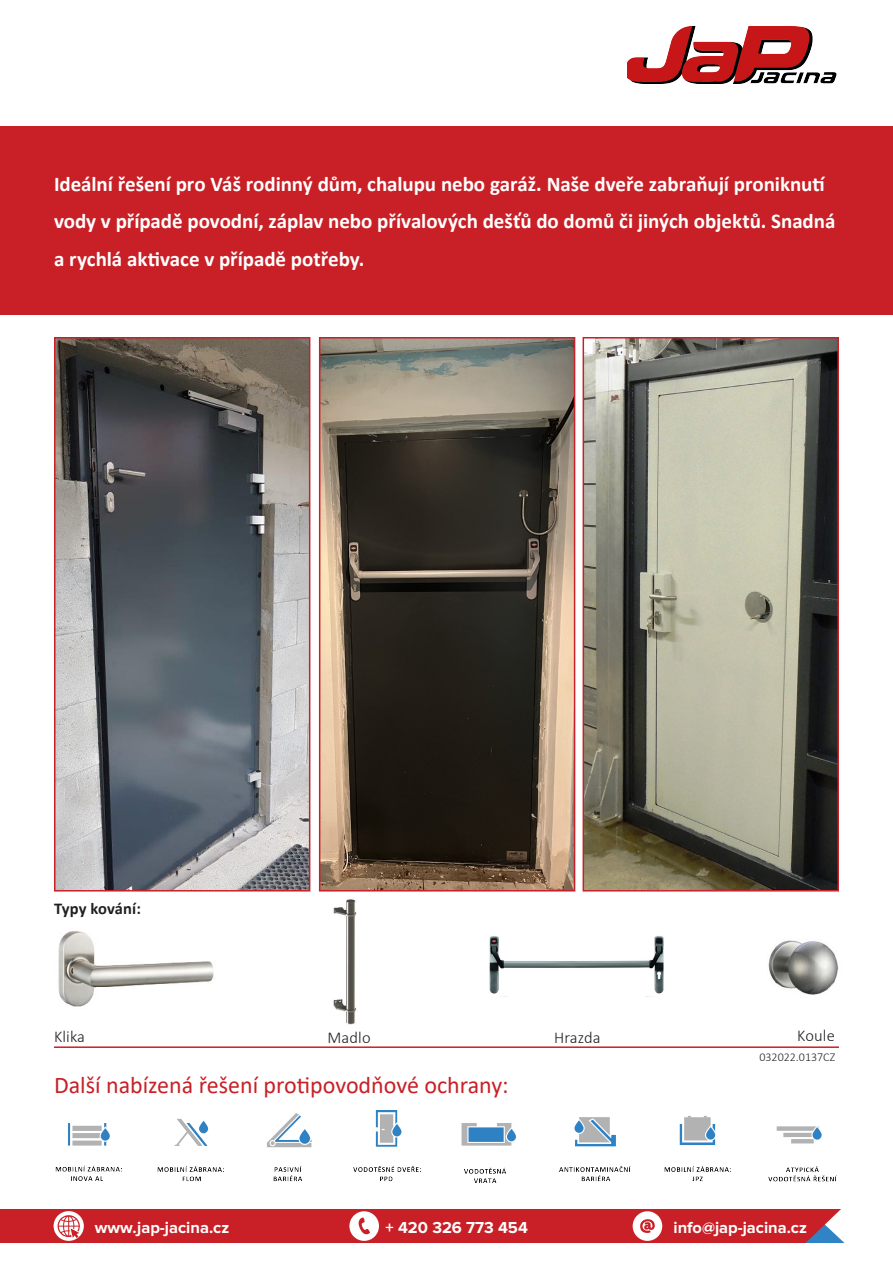
<style>
.page{position:relative;width:893px;height:1263px;background:#fff}
.page>*{position:absolute;margin:0;border:0;box-sizing:border-box;transform-origin:0 0}
.t1{font:24px "Calibri";color:#c82026}
.t2{font:700 21px/37.5px "Calibri";letter-spacing:-.005em;color:#fff}
.t3{font:700 16.5px "Proxima Nova";color:#fff}
.t4{font:300 16.5px "Calibri";letter-spacing:.01em;color:#231f20}
.t5{font:700 16.5px "Calibri";letter-spacing:.005em;color:#231f20}
.t6{font:300 12px "Calibri";color:#231f20}
</style>
<div class="page">
<svg style="left:0;top:1209px;width:844px;height:34px;background:#c93037"></svg>
<img style="left:489px;top:936px;width:175px;height:58px">
<img style="left:330px;top:891px;width:36px;height:134px">
<div style="left:0;top:126px;width:893px;height:189px;background:#c82026"></div>
<hr style="left:54px;top:1046px;width:785px;height:2px;background:#c82026">
<img style="left:57px;top:340px;width:250px;height:548px">
<div style="left:54px;top:337px;width:256px;height:554px;border:2px solid #c82026"></div>
<img style="left:586px;top:340px;width:250px;height:548px">
<div style="left:583px;top:337px;width:256px;height:554px;border:2px solid #c82026"></div>
<img style="left:322px;top:340px;width:250px;height:548px">
<div style="left:319px;top:337px;width:256px;height:554px;border:2px solid #c82026"></div>
<img style="left:627px;top:26px;width:210px;height:58px">
<img style="left:58px;top:931px;width:156px;height:76px">
<img style="left:768px;top:940px;width:71px;height:55px">
<img style="left:55px;top:1111px;width:782px;height:72px">
<p class="t2" style="left:54px;top:165px;width:783px">Ideální řešení pro Váš rodinný dům, chalupu nebo garáž. Naše dveře zabraňují proniknutí vody v případě povodní, záplav nebo přívalových dešťů do domů či jiných objektů. Snadná a rychlá aktivace v případě potřeby.</p>
<p class="t5" style="left:54px;top:897px;width:89px">Typy kování:</p>
<p class="t4" style="left:54px;top:1026px;width:32px">Klika</p>
<p class="t4" style="left:327px;top:1027px;width:45px">Madlo</p>
<p class="t4" style="left:554px;top:1027px;width:48px">Hrazda</p>
<p class="t4" style="left:797px;top:1026px;width:39px">Koule</p>
<p class="t1" style="left:54px;top:1068px;width:456px">Další nabízená řešení protipovodňové ochrany:</p>
<p class="t6" style="left:759px;top:1049px;width:77px">032022.0137CZ</p>
<p class="t3" style="left:95px;top:1219px;width:136px">www.jap-jacina.cz</p>
<p class="t3" style="left:386px;top:1219px;width:144px">+ 420 326 773 454</p>
<p class="t3" style="left:673px;top:1219px;width:135px">info@jap-jacina.cz</p>
</div>
